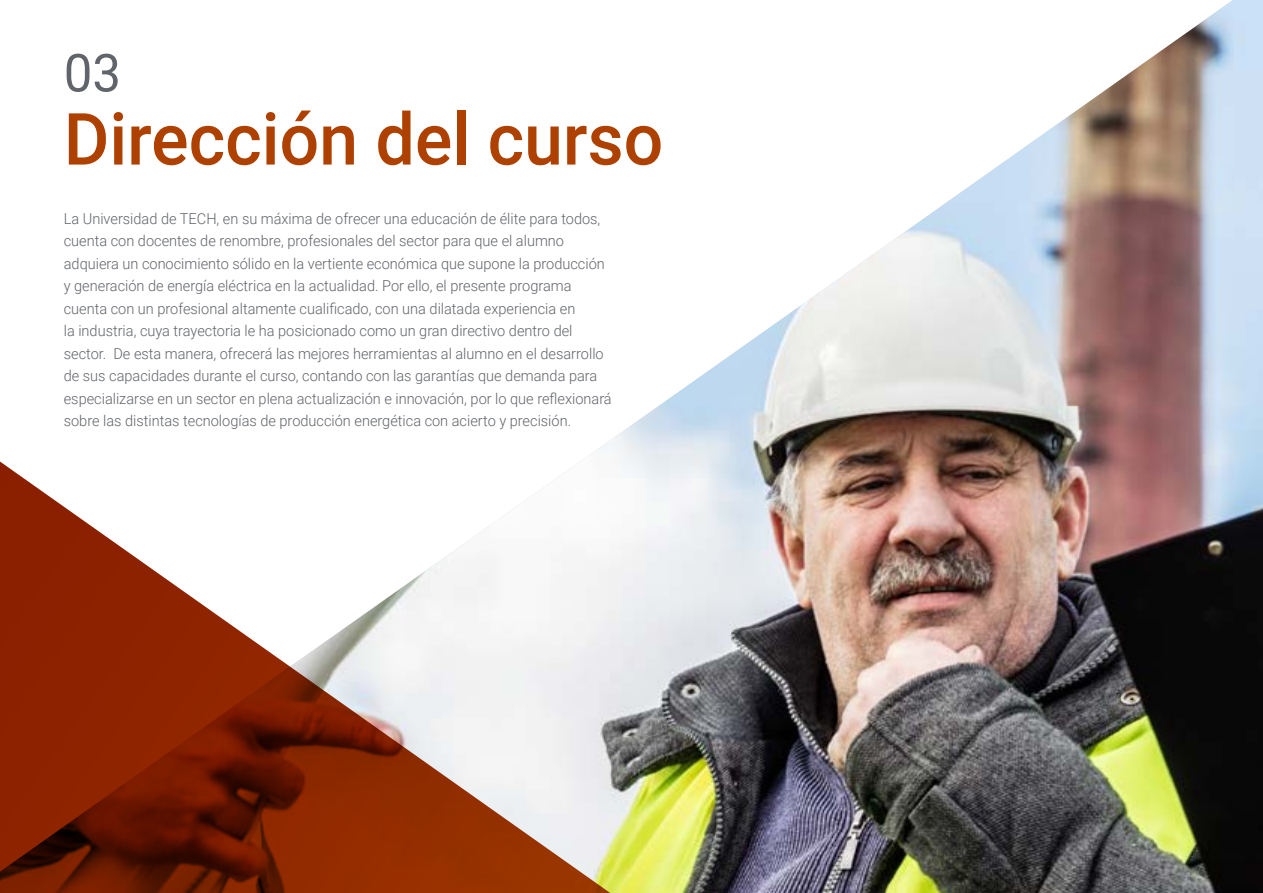
<style>
.page{position:relative;width:1263px;height:893px;background:#fff}
.page>*{position:absolute;margin:0;border:0;box-sizing:border-box;transform-origin:0 0}
.t1{font:500 72px "Roboto";color:#ae4000}
.t2{font:52.5px "Roboto";color:#61646a}
.t3{font:300 15px/22.5px "Roboto";color:#61646a}
</style>
<div class="page">
<img style="left:602px;top:0;width:661px;height:893px">
<svg style="left:0;top:446px;width:640px;height:447px"></svg>
<h2 class="t2" style="left:64px;top:36px;width:59px">03</h2>
<h1 class="t1" style="left:64px;top:89px;width:601px">Dirección del curso</h1>
<p class="t3" style="left:64px;top:207px;width:549px">La Universidad de TECH, en su máxima de ofrecer una educación de élite para todos, cuenta con docentes de renombre, profesionales del sector para que el alumno adquiera un conocimiento sólido en la vertiente económica que supone la producción y generación de energía eléctrica en la actualidad. Por ello, el presente programa cuenta con un profesional altamente cualificado, con una dilatada experiencia en<br>la industria, cuya trayectoria le ha posicionado como un gran directivo dentro del sector. De esta manera, ofrecerá las mejores herramientas al alumno en el desarrollo de sus capacidades durante el curso, contando con las garantías que demanda para especializarse en un sector en plena actualización e innovación, por lo que reflexionará sobre las distintas tecnologías de producción energética con acierto y precisión.</p>
</div>
